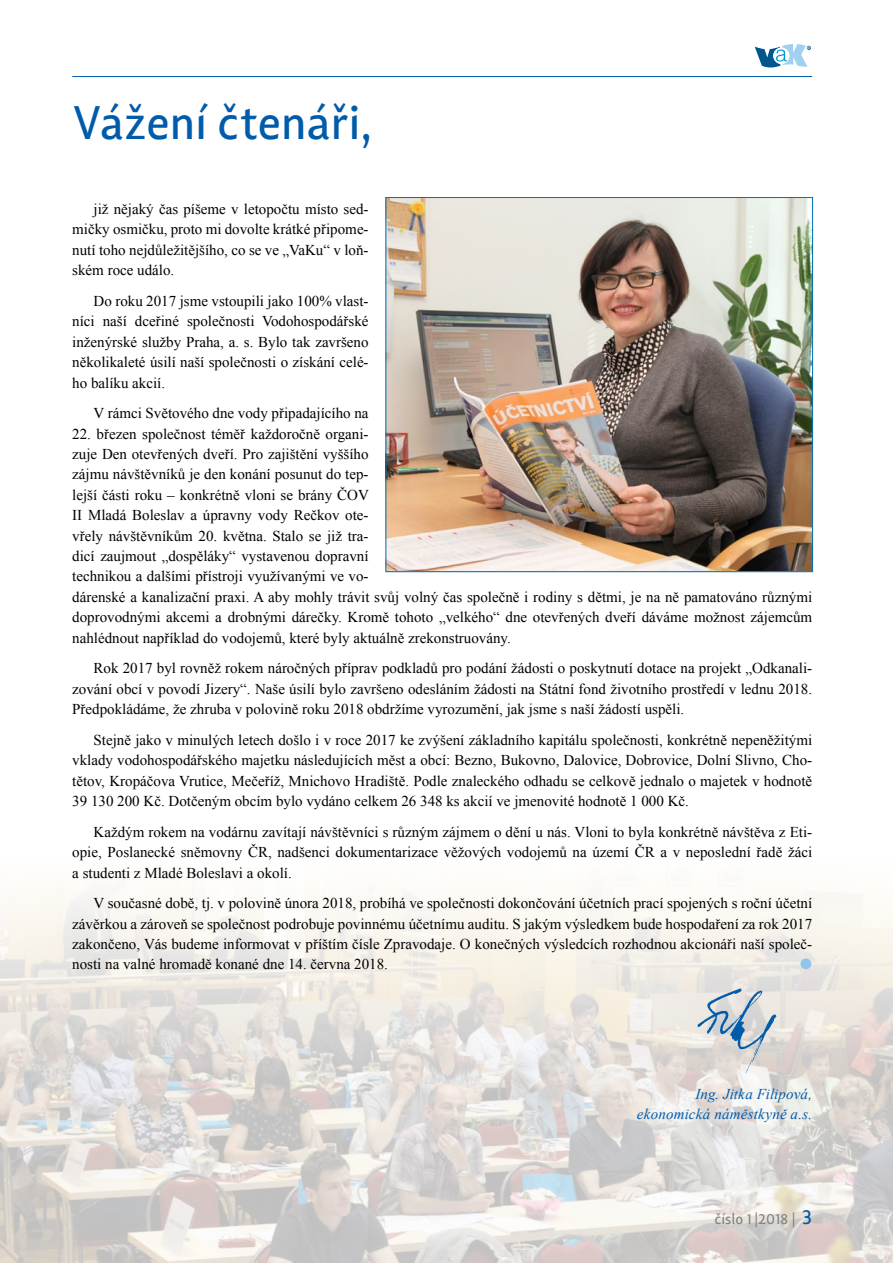
<style>
.page{position:relative;width:893px;height:1263px;background:#fff}
.page>*{position:absolute;margin:0;border:0;box-sizing:border-box;transform-origin:0 0}
.t1{font:500 48px "Lisboa Sans";letter-spacing:-.01em;color:#005baa}
.t2{font:15px/20.4px "Times New Roman";color:#000;text-align:justify}
.t3{font:italic 15px/20.4px "Times New Roman";letter-spacing:.01em;color:#005baa;text-align:right}
.t4{font:500 15px "Lisboa Sans";color:#808285}
.t5{font:15px "Zapf Dingbats ITC";color:#92c5eb}
.s1{font-size:21px;color:#005baa}
</style>
<div class="page">
<img style="left:0;top:892px;width:893px;height:371px">
<hr style="left:72px;top:76px;width:740px;height:1px;background:#005baa">
<svg style="left:755px;top:44px;width:56px;height:24px"></svg>
<img style="left:388px;top:199px;width:423px;height:371px">
<img style="left:664px;top:952px;width:135px;height:138px">
<h1 class="t1" style="left:72px;top:93px;width:301px">Vážení čtenáři,</h1>
<p class="t2" style="left:72px;top:198px;width:298px;text-indent:21px">již nějaký čas píšeme v letopočtu místo sed&shy;mičky osmičku, proto mi dovolte krátké připome&shy;nutí toho nejdůležitějšího, co se ve „VaKu“ v loň&shy;ském roce událo.</p>
<p class="t2" style="left:72px;top:290px;width:298px;text-indent:21px">Do roku 2017 jsme vstoupili jako 100% vlast&shy;níci naší dceřiné společnosti Vodohospodářské inženýrské služby Praha, a. s. Bylo tak završeno několikaleté úsilí naší společnosti o získání celé&shy;ho balíku akcií.</p>
<p class="t2" style="left:94px;top:403px;width:277px">V rámci Světového dne vody připadajícího na</p>
<p class="t2" style="left:72px;top:423px;width:741px;text-align:left">22. březen společnost téměř každoročně organi-<br>zuje Den otevřených dveří. Pro zajištění vyššího<br>zájmu návštěvníků je den konání posunut do tep-<br>lejší části roku – konkrétně vloni se brány ČOV<br>II Mladá Boleslav a úpravny vody Rečkov ote-<br>vřely návštěvníkům 20. května. Stalo se již tra-<br>dicí zaujmout „dospěláky“ vystavenou dopravní<br>technikou a dalšími přístroji využívanými ve vo-<br>dárenské a kanalizační praxi. A aby mohly trávit svůj volný čas společně i rodiny s dětmi, je na ně pamatováno různými doprovodnými akcemi a drobnými dárečky. Kromě tohoto „velkého“ dne otevřených dveří dáváme možnost zájemcům nahlédnout například do vodojemů, které byly aktuálně zrekonstruovány.</p>
<p class="t2" style="left:72px;top:658px;width:741px;text-indent:21px">Rok 2017 byl rovněž rokem náročných příprav podkladů pro podání žádosti o poskytnutí dotace na projekt „Odkanali&shy;zování obcí v povodí Jizery“. Naše úsilí bylo završeno odesláním žádosti na Státní fond životního prostředí v lednu 2018.<br>Předpokládáme, že zhruba v polovině roku 2018 obdržíme vyrozumění, jak jsme s naší žádostí uspěli.</p>
<p class="t2" style="left:72px;top:729px;width:741px;text-indent:21px">Stejně jako v minulých letech došlo i v roce 2017 ke zvýšení základního kapitálu společnosti, konkrétně nepeněžitými vklady vodohospodářského majetku následujících měst a obcí: Bezno, Bukovno, Dalovice, Dobrovice, Dolní Slivno, Cho&shy;tětov, Kropáčova Vrutice, Mečeříž, Mnichovo Hradiště. Podle znaleckého odhadu se celkově jednalo o majetek v hodnotě 39 130 200 Kč. Dotčeným obcím bylo vydáno celkem 26 348 ks akcií ve jmenovité hodnotě 1 000 Kč.</p>
<p class="t2" style="left:72px;top:821px;width:741px;text-indent:21px">Každým rokem na vodárnu zavítají návštěvníci s různým zájmem o dění u nás. Vloni to byla konkrétně návštěva z Eti&shy;opie, Poslanecké sněmovny ČR, nadšenci dokumentarizace věžových vodojemů na území ČR a v neposlední řadě žáci a studenti z Mladé Boleslavi a okolí.</p>
<p class="t2" style="left:72px;top:893px;width:741px;text-indent:21px">V současné době, tj. v polovině února 2018, probíhá ve společnosti dokončování účetních prací spojených s roční účetní závěrkou a zároveň se společnost podrobuje povinnému účetnímu auditu. S jakým výsledkem bude hospodaření za rok 2017 zakončeno, Vás budeme informovat v příštím čísle Zpravodaje. O konečných výsledcích rozhodnou akcionáři naší společ&shy;nosti na valné hromadě konané dne 14. června 2018.</p>
<p class="t5" style="left:800px;top:957px;width:13px">●</p>
<p class="t3" style="left:637px;top:1083px;width:177px">Ing. Jitka Filipová, ekonomická náměstkyně a.s.</p>
<p class="t4" style="left:714px;top:1210px;width:99px">číslo 1 |2018 | <span class="s1">3</span></p>
</div>
